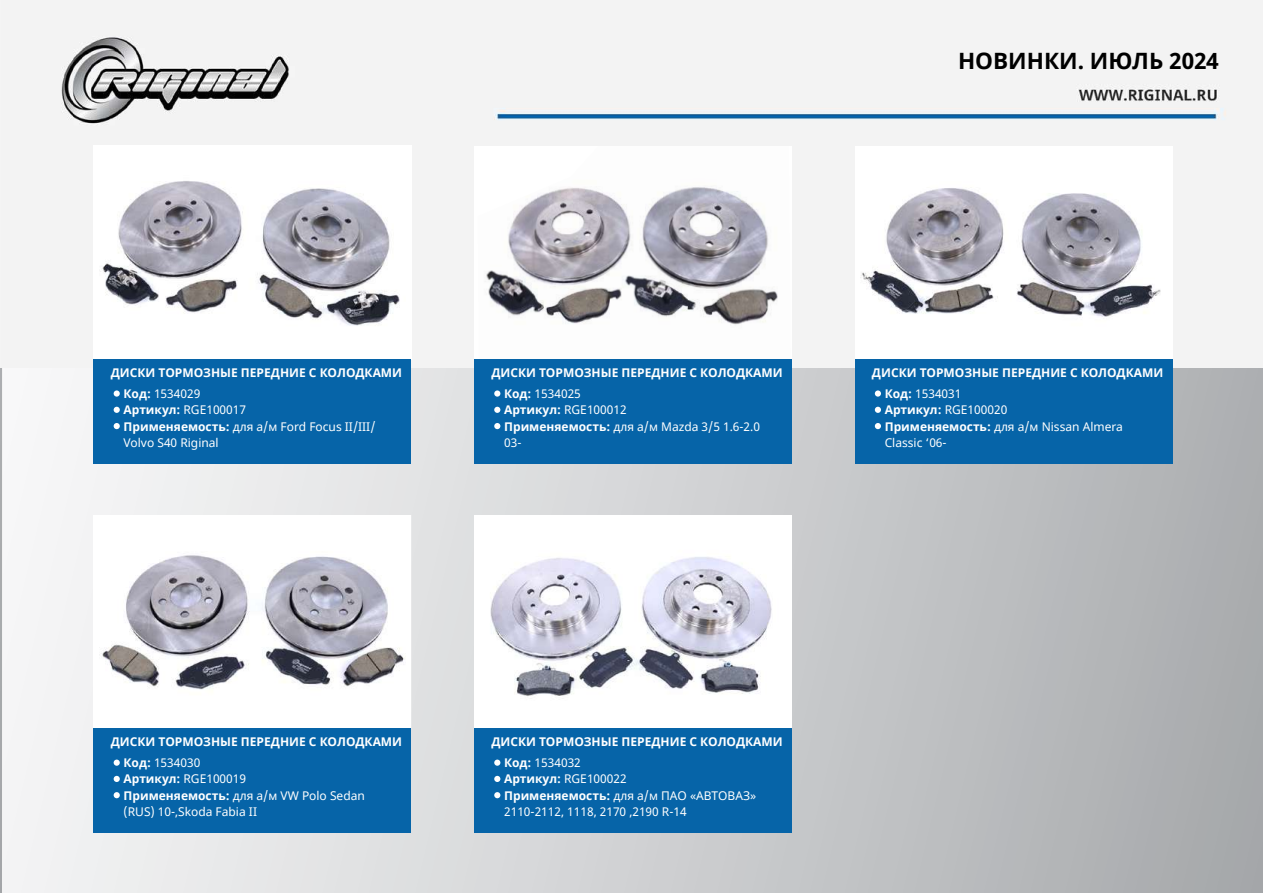
<style>
.page{position:relative;width:1263px;height:893px;background:#f3f3f3}
.page>*{position:absolute;margin:0;border:0;box-sizing:border-box;transform-origin:0 0}
.t1{font:700 22.5px "Noto Sans";color:#000}
.t2{font:12px/16.5px "Noto Sans";color:#fff}
.t3{font:700 12px "Noto Sans";color:#fff}
.s1{font-weight:700}
</style>
<div class="page">
<hr style="left:0;top:368px;width:2px;height:525px;background:#a8abad">
<div style="left:3px;top:368px;width:1260px;height:525px;background:linear-gradient(to right,#f4f6f8,#aaadaf)"></div>
<div style="left:474px;top:515px;width:318px;height:317px;background:#fff"></div>
<img style="left:94px;top:146px;width:317px;height:213px">
<img style="left:478px;top:146px;width:313px;height:213px">
<img style="left:94px;top:515px;width:317px;height:213px">
<img style="left:490px;top:557px;width:282px;height:139px">
<img style="left:855px;top:146px;width:317px;height:213px">
<div style="left:94px;top:359px;width:317px;height:104px;background:#0664a8"></div>
<div style="left:855px;top:359px;width:317px;height:104px;background:#0664a8"></div>
<div style="left:474px;top:359px;width:318px;height:104px;background:#0664a8"></div>
<div style="left:94px;top:728px;width:317px;height:104px;background:#0664a8"></div>
<div style="left:474px;top:728px;width:318px;height:104px;background:#0664a8"></div>
<div style="left:114px;top:390px;width:6px;height:7px;background:#fff;border-radius:50%"></div>
<svg style="left:114px;top:407px;width:6px;height:6px"></svg>
<svg style="left:114px;top:423px;width:6px;height:6px"></svg>
<div style="left:875px;top:390px;width:6px;height:7px;background:#fff;border-radius:50%"></div>
<svg style="left:875px;top:407px;width:6px;height:6px"></svg>
<svg style="left:875px;top:423px;width:6px;height:6px"></svg>
<div style="left:494px;top:390px;width:6px;height:7px;background:#fff;border-radius:50%"></div>
<svg style="left:494px;top:407px;width:6px;height:6px"></svg>
<svg style="left:494px;top:423px;width:6px;height:6px"></svg>
<svg style="left:114px;top:760px;width:6px;height:6px"></svg>
<svg style="left:114px;top:776px;width:6px;height:6px"></svg>
<svg style="left:114px;top:792px;width:6px;height:6px"></svg>
<svg style="left:494px;top:760px;width:6px;height:6px"></svg>
<svg style="left:494px;top:776px;width:6px;height:6px"></svg>
<svg style="left:494px;top:792px;width:6px;height:6px"></svg>
<h1 class="t1" style="left:958px;top:45px;width:262px">НОВИНКИ. ИЮЛЬ 2024</h1>
<p class="t3" style="left:111px;top:364px;width:293px">ДИСКИ ТОРМОЗНЫЕ ПЕРЕДНИЕ С КОЛОДКАМИ</p>
<p class="t2" style="left:124px;top:386px;width:253px"><span class="s1">Код:</span> 1534029<br><span class="s1">Артикул:</span> RGE100017<br><span class="s1">Применяемость:</span> для а/м Ford Focus II/III/<br>Volvo S40 Riginal</p>
<p class="t3" style="left:491px;top:364px;width:293px">ДИСКИ ТОРМОЗНЫЕ ПЕРЕДНИЕ С КОЛОДКАМИ</p>
<p class="t2" style="left:504px;top:386px;width:257px"><span class="s1">Код:</span> 1534025<br><span class="s1">Артикул:</span> RGE100012<br><span class="s1">Применяемость:</span> для а/м Mazda 3/5 1.6-2.0<br>03-</p>
<p class="t3" style="left:872px;top:364px;width:293px">ДИСКИ ТОРМОЗНЫЕ ПЕРЕДНИЕ С КОЛОДКАМИ</p>
<p class="t2" style="left:885px;top:386px;width:240px"><span class="s1">Код:</span> 1534031<br><span class="s1">Артикул:</span> RGE100020<br><span class="s1">Применяемость:</span> для а/м Nissan Almera<br>Classic ‘06-</p>
<p class="t3" style="left:111px;top:733px;width:293px">ДИСКИ ТОРМОЗНЫЕ ПЕРЕДНИЕ С КОЛОДКАМИ</p>
<p class="t2" style="left:124px;top:755px;width:243px"><span class="s1">Код:</span> 1534030<br><span class="s1">Артикул:</span> RGE100019<br><span class="s1">Применяемость:</span> для а/м VW Polo Sedan (RUS) 10-,Skoda Fabia II</p>
<p class="t3" style="left:491px;top:733px;width:293px">ДИСКИ ТОРМОЗНЫЕ ПЕРЕДНИЕ С КОЛОДКАМИ</p>
<p class="t2" style="left:504px;top:755px;width:254px"><span class="s1">Код:</span> 1534032<br><span class="s1">Артикул:</span> RGE100022<br><span class="s1">Применяемость:</span> для а/м ПАО «АВТОВАЗ»<br>2110-2112, 1118, 2170 ,2190 R-14</p>
</div>
